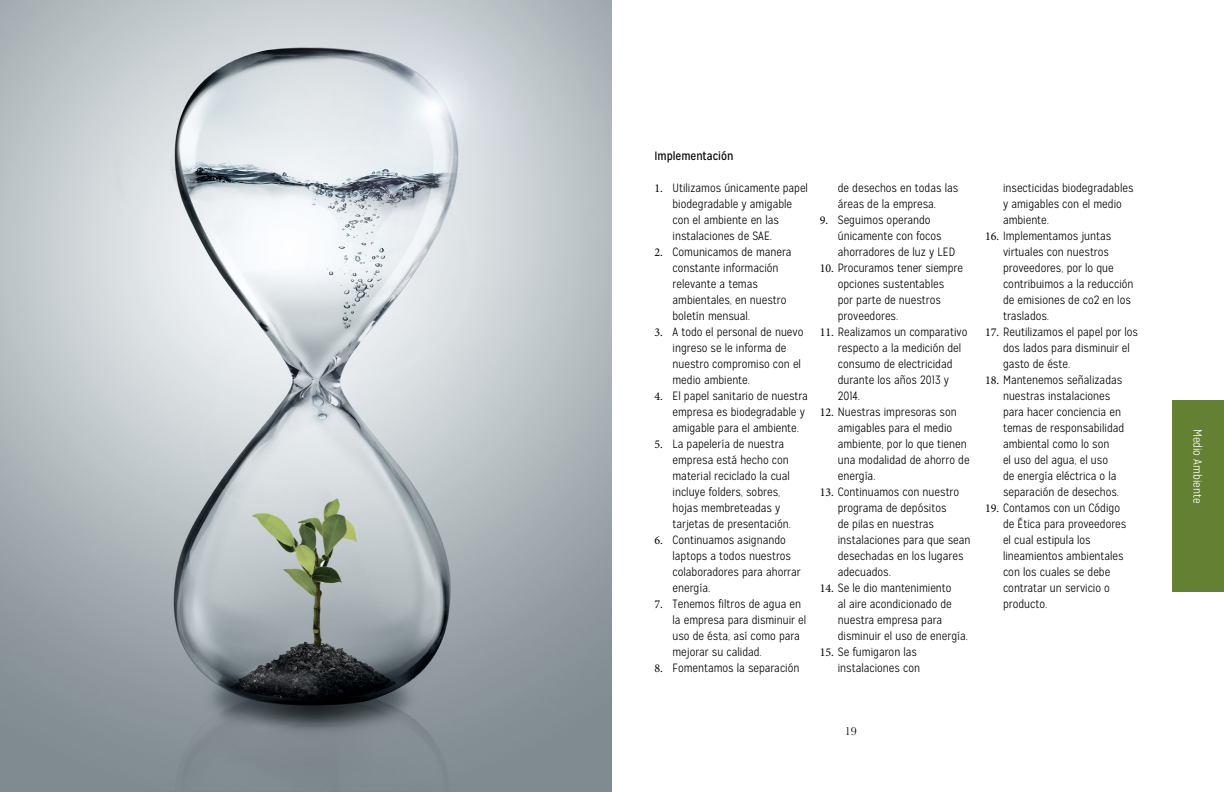
<style>
.page{position:relative;width:1224px;height:792px;background:#fff}
.page>*{position:absolute;margin:0;border:0;box-sizing:border-box;transform-origin:0 0}
.t1{font:300 12px/16px "Mission Gothic";color:#000}
.t2{font:12px "Mission Gothic";color:#000}
.t3{font:300 12px "Mission Gothic";color:#fff}
.t4{font:12px "Baskerville";color:#000}
.s1{font-family:"Minion Pro";font-weight:400}
</style>
<div class="page">
<div style="left:1172px;top:400px;width:52px;height:192px;background:#648033"></div>
<img style="left:0;top:0;width:612px;height:792px">
<p class="t2" style="left:655px;top:149px;width:80px">Implementación</p>
<p class="t1" style="left:673px;top:180px;width:137px;text-indent:-18px"><span class="s1">1.</span> Utilizamos únicamente papel biodegradable y amigable con el ambiente en las instalaciones de SAE.</p>
<p class="t1" style="left:673px;top:244px;width:121px;text-indent:-18px"><span class="s1">2.</span> Comunicamos de manera constante información relevante a temas ambientales, en nuestro boletín mensual.</p>
<p class="t1" style="left:673px;top:324px;width:132px;text-indent:-18px"><span class="s1">3.</span> A todo el personal de nuevo ingreso se le informa de nuestro compromiso con el medio ambiente.</p>
<p class="t1" style="left:673px;top:388px;width:137px;text-indent:-18px"><span class="s1">4.</span> El papel sanitario de nuestra empresa es biodegradable y amigable para el ambiente.</p>
<p class="t1" style="left:673px;top:436px;width:120px;text-indent:-18px"><span class="s1">5.</span> La papelería de nuestra empresa está hecho con material reciclado la cual incluye folders, sobres, hojas membreteadas y tarjetas de presentación.</p>
<p class="t1" style="left:673px;top:532px;width:130px;text-indent:-18px"><span class="s1">6.</span> Continuamos asignando laptops a todos nuestros colaboradores para ahorrar energía.</p>
<p class="t1" style="left:673px;top:596px;width:135px;text-indent:-18px"><span class="s1">7.</span> Tenemos filtros de agua en la empresa para disminuir el uso de ésta, así como para mejorar su calidad.</p>
<p class="t1" style="left:655px;top:660px;width:146px"><span class="s1">8.</span> Fomentamos la separación</p>
<p class="t1" style="left:838px;top:180px;width:122px">de desechos en todas las áreas de la empresa.</p>
<p class="t1" style="left:838px;top:212px;width:119px;text-indent:-18px"><span class="s1">9.</span> Seguimos operando únicamente con focos ahorradores de luz y LED</p>
<p class="t1" style="left:838px;top:260px;width:127px;text-indent:-18px"><span class="s1">10.</span> Procuramos tener siempre opciones sustentables<br>por parte de nuestros proveedores.</p>
<p class="t1" style="left:838px;top:324px;width:131px;text-indent:-18px"><span class="s1">11.</span> Realizamos un comparativo respecto a la medición del consumo de electricidad durante los años 2013 y<br>2014.</p>
<p class="t1" style="left:838px;top:404px;width:133px;text-indent:-18px"><span class="s1">12.</span> Nuestras impresoras son amigables para el medio ambiente, por lo que tienen una modalidad de ahorro de energía.</p>
<p class="t1" style="left:838px;top:484px;width:134px;text-indent:-18px"><span class="s1">13.</span> Continuamos con nuestro programa de depósitos<br>de pilas en nuestras instalaciones para que sean desechadas en los lugares adecuados.</p>
<p class="t1" style="left:838px;top:580px;width:132px;text-indent:-18px"><span class="s1">14.</span> Se le dio mantenimiento<br>al aire acondicionado de nuestra empresa para disminuir el uso de energía.</p>
<p class="t1" style="left:820px;top:644px;width:102px;text-align:right"><span class="s1">15.</span> Se fumigaron las instalaciones con</p>
<p class="t1" style="left:1003px;top:180px;width:132px">insecticidas biodegradables y amigables con el medio ambiente.</p>
<p class="t1" style="left:1003px;top:228px;width:132px;text-indent:-18px"><span class="s1">16.</span> Implementamos juntas virtuales con nuestros proveedores, por lo que contribuimos a la reducción de emisiones de co2 en los traslados.</p>
<p class="t1" style="left:1003px;top:324px;width:136px;text-indent:-18px"><span class="s1">17.</span> Reutilizamos el papel por los dos lados para disminuir el gasto de éste.</p>
<p class="t1" style="left:1003px;top:372px;width:123px;text-indent:-18px"><span class="s1">18.</span> Mantenemos señalizadas nuestras instalaciones para hacer conciencia en temas de responsabilidad ambiental como lo son<br>el uso del agua, el uso<br>de energía eléctrica o la separación de desechos.</p>
<p class="t1" style="left:1003px;top:500px;width:125px;text-indent:-18px"><span class="s1">19.</span> Contamos con un Código de Ética para proveedores el cual estipula los lineamientos ambientales con los cuales se debe contratar un servicio o producto.</p>
<p class="t4" style="left:845px;top:724px;width:13px">19</p>
<p class="t3" style="left:1205px;top:429px;width:76px;rotate:90deg">Medio Ambiente</p>
</div>
